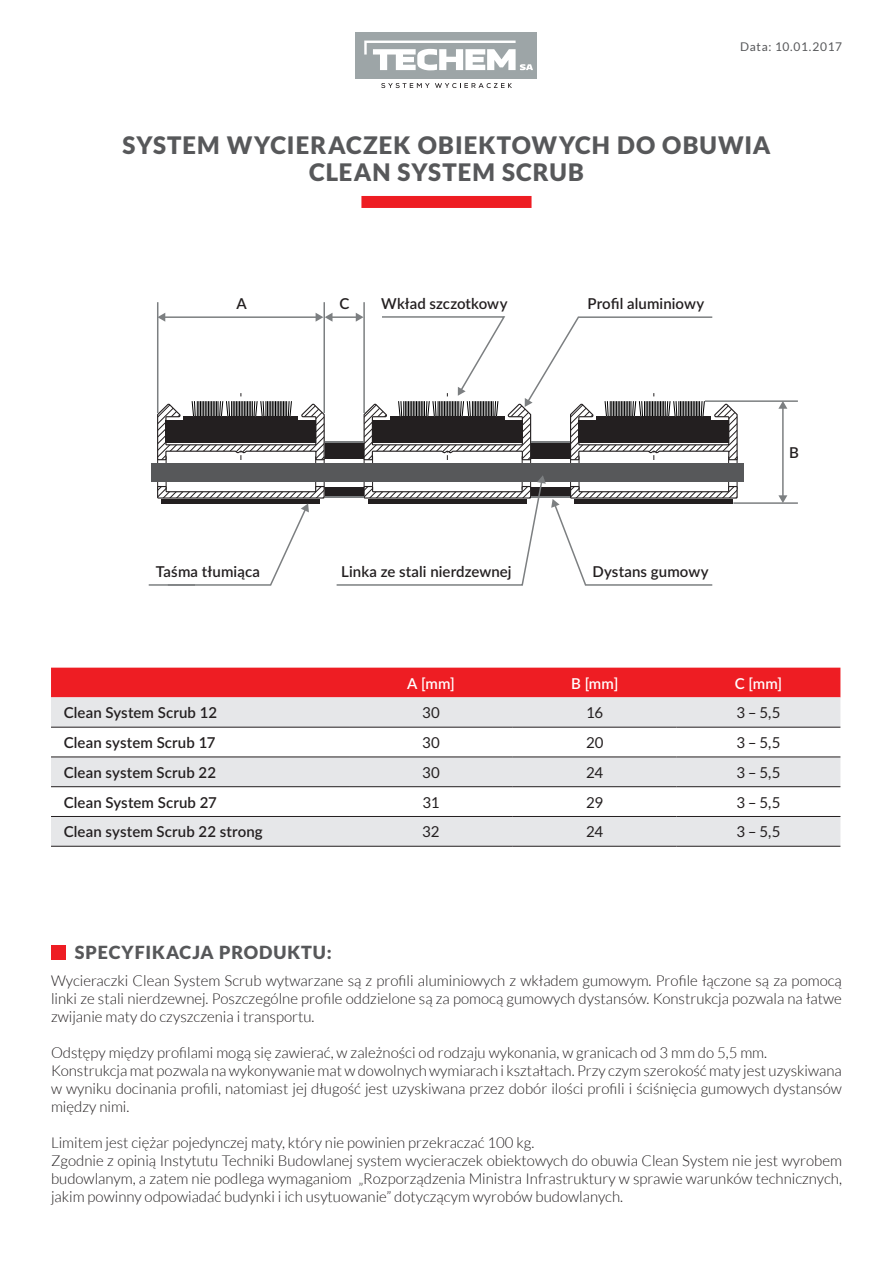
<style>
.page{position:relative;width:893px;height:1263px;background:#fff}
.page>*{position:absolute;margin:0;border:0;box-sizing:border-box;transform-origin:0 0}
.t1{font:900 24px/27px "Lato";letter-spacing:.045em;color:#57585a;text-align:center}
.t2{font:900 18px "Lato";letter-spacing:.05em;color:#57585a}
.t3{font:300 15px/18px "Lato";color:#231f20}
.t4{font:600 15px "Lato";letter-spacing:.01em;color:#231f20}
.t5{font:15px "Lato";letter-spacing:-.01em;color:#231f20}
.t6{font:600 15px "Lato";color:#fff}
.t7{font:12px "Lato";letter-spacing:.045em;color:#57585a}
</style>
<div class="page">
<div style="left:356px;top:32px;width:181px;height:47px;background:#9da5a7"></div>
<svg style="left:364px;top:41px;width:169px;height:29px"></svg>
<svg style="left:381px;top:83px;width:131px;height:5px"></svg>
<div style="left:51px;top:945px;width:14px;height:14px;background:#ee1d23"></div>
<div style="left:361px;top:196px;width:170px;height:12px;background:#ee1d23"></div>
<div style="left:51px;top:668px;width:789px;height:29px;background:#ee1d23"></div>
<svg style="left:51px;top:697px;width:789px;height:89px;fill:#e6e7e9"></svg>
<div style="left:51px;top:817px;width:789px;height:29px;background:#e6e7e9"></div>
<hr style="left:51px;top:786px;width:298px;height:1px;background:#231f20">
<hr style="left:349px;top:786px;width:164px;height:1px;background:#231f20">
<hr style="left:513px;top:786px;width:164px;height:1px;background:#231f20">
<hr style="left:677px;top:786px;width:163px;height:1px;background:#231f20">
<hr style="left:51px;top:816px;width:298px;height:1px;background:#231f20">
<hr style="left:349px;top:816px;width:164px;height:1px;background:#231f20">
<hr style="left:513px;top:816px;width:164px;height:1px;background:#231f20">
<hr style="left:677px;top:816px;width:163px;height:1px;background:#231f20">
<hr style="left:51px;top:846px;width:298px;height:1px;background:#231f20">
<hr style="left:349px;top:846px;width:164px;height:1px;background:#231f20">
<hr style="left:513px;top:846px;width:164px;height:1px;background:#231f20">
<hr style="left:677px;top:846px;width:163px;height:1px;background:#231f20">
<hr style="left:51px;top:727px;width:298px;height:1px;background:#231f20">
<hr style="left:349px;top:727px;width:164px;height:1px;background:#231f20">
<hr style="left:513px;top:727px;width:164px;height:1px;background:#231f20">
<hr style="left:677px;top:727px;width:163px;height:1px;background:#231f20">
<hr style="left:51px;top:756px;width:298px;height:1px;background:#231f20">
<hr style="left:349px;top:756px;width:164px;height:1px;background:#231f20">
<hr style="left:513px;top:756px;width:164px;height:1px;background:#231f20">
<hr style="left:677px;top:756px;width:163px;height:1px;background:#231f20">
<div style="left:157px;top:457px;width:9px;height:32px;border:1px solid #231f20"></div>
<div style="left:315px;top:457px;width:9px;height:32px;border:1px solid #231f20"></div>
<div style="left:151px;top:463px;width:193px;height:19px;background:#57585a"></div>
<div style="left:364px;top:457px;width:9px;height:32px;border:1px solid #231f20"></div>
<div style="left:522px;top:457px;width:9px;height:32px;border:1px solid #231f20"></div>
<div style="left:344px;top:463px;width:207px;height:19px;background:#57585a"></div>
<div style="left:570px;top:457px;width:9px;height:32px;border:1px solid #231f20"></div>
<div style="left:728px;top:457px;width:9px;height:32px;border:1px solid #231f20"></div>
<div style="left:551px;top:463px;width:193px;height:19px;background:#57585a"></div>
<div style="left:325px;top:443px;width:39px;height:16px;background:#231f20"></div>
<hr style="left:325px;top:442px;width:39px;height:1px;background:#7c7f81">
<div style="left:325px;top:487px;width:39px;height:10px;background:#231f20"></div>
<hr style="left:325px;top:497px;width:39px;height:1px;background:#7c7f81">
<svg style="left:148px;top:485px;width:177px;height:101px"></svg>
<svg style="left:335px;top:475px;width:403px;height:111px"></svg>
<hr style="left:705px;top:400px;width:93px;height:2px;background:#7c7f81">
<hr style="left:733px;top:502px;width:65px;height:2px;background:#7c7f81">
<hr style="left:782px;top:407px;width:2px;height:90px;background:#7c7f81">
<svg style="left:778px;top:401px;width:9px;height:8px"></svg>
<svg style="left:778px;top:495px;width:9px;height:8px"></svg>
<hr style="left:157px;top:302px;width:1px;height:111px;background:#7c7f81">
<hr style="left:323px;top:302px;width:2px;height:111px;background:#7c7f81">
<hr style="left:363px;top:302px;width:2px;height:111px;background:#7c7f81">
<hr style="left:164px;top:316px;width:153px;height:2px;background:#7c7f81">
<svg style="left:158px;top:313px;width:7px;height:9px"></svg>
<hr style="left:331px;top:316px;width:26px;height:2px;background:#7c7f81">
<svg style="left:316px;top:313px;width:16px;height:9px"></svg>
<svg style="left:157px;top:393px;width:169px;height:68px"></svg>
<svg style="left:356px;top:313px;width:383px;height:148px"></svg>
<p class="t7" style="left:740px;top:40px;width:103px">Data: 10.01.2017</p>
<h1 class="t1" style="left:122px;top:132px;width:650px">SYSTEM WYCIERACZEK OBIEKTOWYCH DO OBUWIA<br>CLEAN SYSTEM SCRUB</h1>
<p class="t4" style="left:236px;top:293px;width:12px">A</p>
<p class="t4" style="left:381px;top:293px;width:128px">Wkład szczotkowy</p>
<p class="t4" style="left:587px;top:293px;width:118px">Profil aluminiowy</p>
<p class="t4" style="left:339px;top:293px;width:11px">C</p>
<p class="t4" style="left:789px;top:441px;width:11px">B</p>
<p class="t4" style="left:156px;top:560px;width:106px">Taśma tłumiąca</p>
<p class="t4" style="left:341px;top:560px;width:172px">Linka ze stali nierdzewnej</p>
<p class="t4" style="left:592px;top:560px;width:118px">Dystans gumowy</p>
<p class="t6" style="left:407px;top:672px;width:49px">A [mm]</p>
<p class="t6" style="left:571px;top:672px;width:49px">B [mm]</p>
<p class="t6" style="left:735px;top:672px;width:49px">C [mm]</p>
<p class="t4" style="left:64px;top:702px;width:155px">Clean System Scrub 12</p>
<p class="t5" style="left:422px;top:704px;width:19px">30</p>
<p class="t5" style="left:586px;top:704px;width:19px">16</p>
<p class="t5" style="left:737px;top:704px;width:45px">3 – 5,5</p>
<p class="t4" style="left:64px;top:732px;width:153px">Clean system Scrub 17</p>
<p class="t5" style="left:422px;top:734px;width:19px">30</p>
<p class="t5" style="left:586px;top:734px;width:19px">20</p>
<p class="t5" style="left:737px;top:734px;width:45px">3 – 5,5</p>
<p class="t4" style="left:64px;top:761px;width:154px">Clean system Scrub 22</p>
<p class="t5" style="left:422px;top:764px;width:19px">30</p>
<p class="t5" style="left:586px;top:764px;width:18px">24</p>
<p class="t5" style="left:737px;top:764px;width:45px">3 – 5,5</p>
<p class="t4" style="left:64px;top:791px;width:155px">Clean System Scrub 27</p>
<p class="t5" style="left:422px;top:794px;width:19px">31</p>
<p class="t5" style="left:586px;top:794px;width:19px">29</p>
<p class="t5" style="left:737px;top:794px;width:45px">3 – 5,5</p>
<p class="t4" style="left:64px;top:821px;width:201px">Clean system Scrub 22 strong</p>
<p class="t5" style="left:422px;top:823px;width:19px">32</p>
<p class="t5" style="left:586px;top:823px;width:18px">24</p>
<p class="t5" style="left:737px;top:823px;width:45px">3 – 5,5</p>
<p class="t2" style="left:75px;top:942px;width:259px">SPECYFIKACJA PRODUKTU:</p>
<p class="t3" style="left:51px;top:971px;width:792px;text-align:justify">Wycieraczki Clean System Scrub wytwarzane są z profili aluminiowych z wkładem gumowym. Profile łączone są za pomocą linki ze stali nierdzewnej. Poszczególne profile oddzielone są za pomocą gumowych dystansów. Konstrukcja pozwala na łatwe zwijanie maty do czyszczenia i transportu.</p>
<p class="t3" style="left:51px;top:1043px;width:792px">Odstępy między profilami mogą się zawierać, w zależności od rodzaju wykonania, w granicach od 3 mm do 5,5 mm.<br>Konstrukcja mat pozwala na wykonywanie mat w dowolnych wymiarach i kształtach. Przy czym szerokość maty jest uzyskiwana w wyniku docinania profili, natomiast jej długość jest uzyskiwana przez dobór ilości profili i ściśnięcia gumowych dystansów między nimi.</p>
<p class="t3" style="left:51px;top:1133px;width:792px">Limitem jest ciężar pojedynczej maty, który nie powinien przekraczać 100 kg.<br>Zgodnie z opinią Instytutu Techniki Budowlanej system wycieraczek obiektowych do obuwia Clean System nie jest wyrobem budowlanym, a zatem nie podlega wymaganiom „Rozporządzenia Ministra Infrastruktury w sprawie warunków technicznych, jakim powinny odpowiadać budynki i ich usytuowanie” dotyczącym wyrobów budowlanych.</p>
</div>
